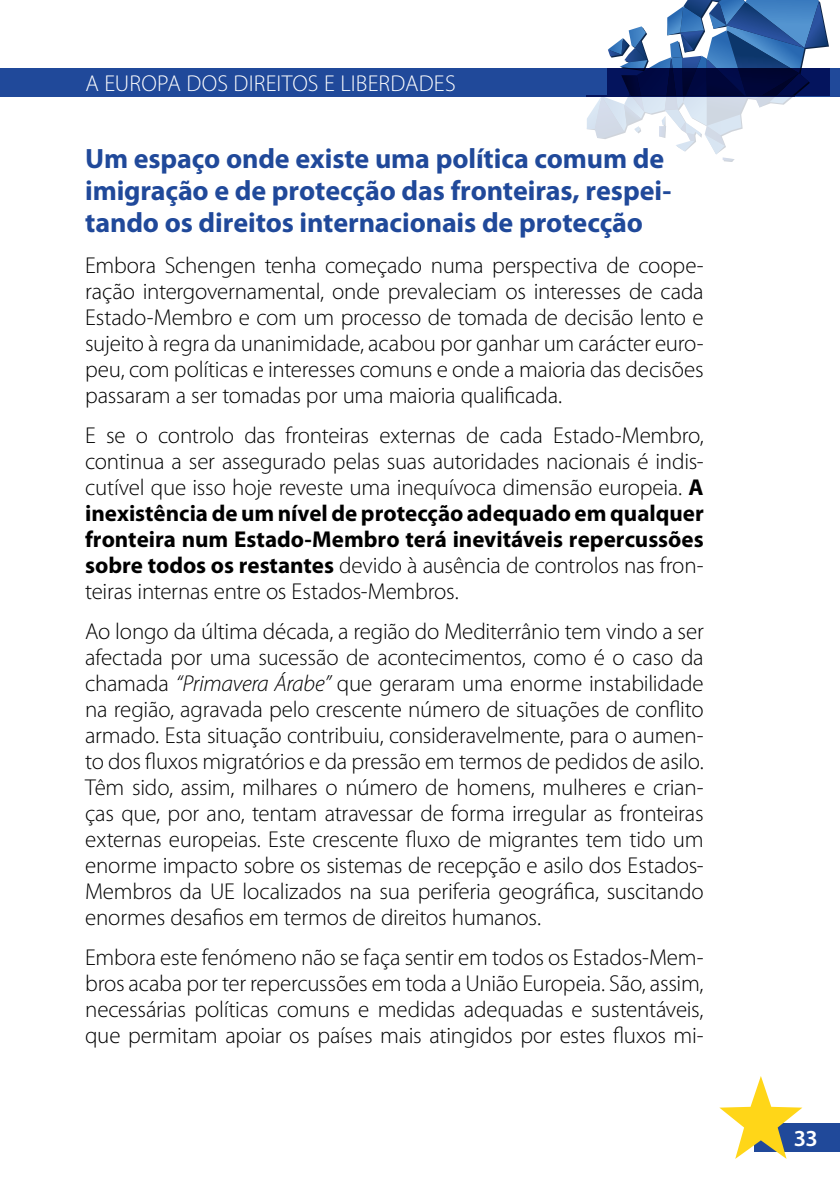
<style>
.page{position:relative;width:840px;height:1191px;background:#fff}
.page>*{position:absolute;margin:0;border:0;box-sizing:border-box;transform-origin:0 0}
.t1{font:700 28px/32px "Myriad Pro";letter-spacing:-.005em;color:#20499a}
.t2{font:300 23px/26px "Myriad Pro";letter-spacing:-.01em;color:#000;text-align:justify}
.t3{font:300 23px "Myriad Pro";letter-spacing:.01em;color:#fff}
.t4{font:600 23px "Myriad Pro";color:#fff}
.s1{font-weight:700}
.s2{font-style:italic}
</style>
<div class="page">
<div style="left:754px;top:1123px;width:85px;height:28px;background:#20499a"></div>
<svg style="left:719px;top:1076px;width:82px;height:82px"></svg>
<div style="left:0;top:68px;width:839px;height:28px;background:#20499a"></div>
<svg style="left:586px;top:0;width:242px;height:162px"></svg>
<p class="t3" style="left:85px;top:69px;width:372px">A Europa dos direitos e liberdades</p>
<p class="t1" style="left:85px;top:142px;width:587px">Um espaço onde existe uma política comum de imigração e de protecção das fronteiras, respei&shy;tando os direitos internacionais de protecção</p>
<p class="t2" style="left:85px;top:252px;width:619px">Embora Schengen tenha começado numa perspectiva de coope&shy;ração intergovernamental, onde prevaleciam os interesses de cada Estado-Membro e com um processo de tomada de decisão lento e sujeito à regra da unanimidade, acabou por ganhar um carácter euro&shy;peu, com políticas e interesses comuns e onde a maioria das decisões passaram a ser tomadas por uma maioria qualificada.</p>
<p class="t2" style="left:85px;top:422px;width:619px">E se o controlo das fronteiras externas de cada Estado-Membro, continua a ser assegurado pelas suas autoridades nacionais é indis&shy;cutível que isso hoje reveste uma inequívoca dimensão europeia. <span class="s1">A inexistência de um nível de protecção adequado em qualquer fronteira num Estado-Membro terá inevitáveis repercussões sobre todos os restantes</span> devido à ausência de controlos nas fron&shy;teiras internas entre os Estados-Membros.</p>
<p class="t2" style="left:85px;top:618px;width:620px">Ao longo da última década, a região do Mediterrânio tem vindo a ser afectada por uma sucessão de acontecimentos, como é o caso da chamada <span class="s2">“Primavera Árabe”</span> que geraram uma enorme instabilidade na região, agravada pelo crescente número de situações de conflito armado. Esta situação contribuiu, consideravelmente, para o aumen&shy;to dos fluxos migratórios e da pressão em termos de pedidos de asilo.<br>Têm sido, assim, milhares o número de homens, mulheres e crian&shy;ças que, por ano, tentam atravessar de forma irregular as fronteiras externas europeias. Este crescente fluxo de migrantes tem tido um enorme impacto sobre os sistemas de recepção e asilo dos Estados-Membros da UE localizados na sua periferia geográfica, suscitando enormes desafios em termos de direitos humanos.</p>
<p class="t2" style="left:85px;top:944px;width:619px">Embora este fenómeno não se faça sentir em todos os Estados-Mem&shy;bros acaba por ter repercussões em toda a União Europeia. São, assim, necessárias políticas comuns e medidas adequadas e sustentáveis, que permitam apoiar os países mais atingidos por estes fluxos mi-</p>
<p class="t4" style="left:793px;top:1123px;width:25px">33</p>
</div>
